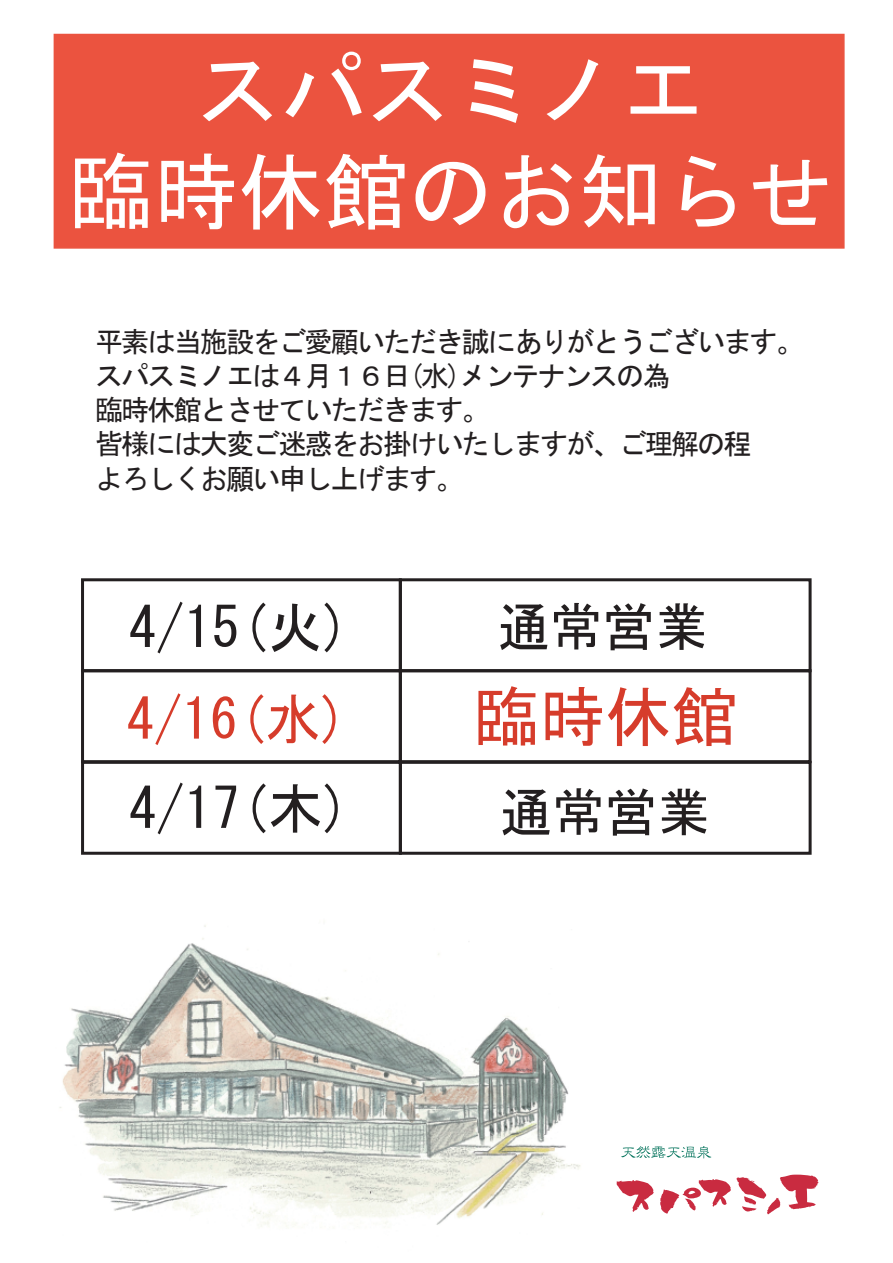
<style>
.page{position:relative;width:893px;height:1263px;background:#fff}
.page>*{position:absolute;margin:0;border:0;box-sizing:border-box;transform-origin:0 0}
.t1{font:84.9px/102px "MS Gothic";color:#fff}
.t2{font:66px "MS Gothic";color:#d63c2b}
.t3{font:55.5px "MS Gothic";color:#231f20}
.t4{font:55.5px "MS Gothic";color:#d63c2b}
.t5{font:52.5px "MS Gothic";color:#231f20}
.t6{font:28.5px/34.2px "MS Gothic";letter-spacing:-.075em;color:#231f20}
</style>
<div class="page">
<div style="left:54px;top:34px;width:791px;height:215px;background:#eb533f;border:2px solid #eb533f"></div>
<svg style="left:621px;top:1146px;width:90px;height:12px"></svg>
<svg style="left:617px;top:1180px;width:37px;height:32px"></svg>
<svg style="left:660px;top:1174px;width:158px;height:40px"></svg>
<img style="left:59px;top:925px;width:522px;height:302px">
<div style="left:81px;top:578px;width:321px;height:94px;border:3px solid #231f20"></div>
<div style="left:81px;top:669px;width:321px;height:94px;border:3px solid #231f20"></div>
<div style="left:399px;top:578px;width:413px;height:94px;border:3px solid #231f20"></div>
<div style="left:399px;top:669px;width:413px;height:94px;border:3px solid #231f20"></div>
<div style="left:81px;top:761px;width:321px;height:94px;border:3px solid #231f20"></div>
<div style="left:399px;top:761px;width:413px;height:94px;border:3px solid #231f20"></div>
<h1 class="t1" style="left:69px;top:39px;width:766px">　 スパスミノエ<br>臨時休館のお知らせ</h1>
<p class="t6" style="left:95px;top:324px;width:710px">平素は当施設をご愛顧いただき誠にありがとうございます。スパスミノエは４月１６日(水)メンテナンスの為<br>臨時休館とさせていただきます。<br>皆様には大変ご迷惑をお掛けいたしますが、ご理解の程<br>よろしくお願い申し上げます。</p>
<h3 class="t3" style="left:129px;top:600px;width:223px">4/15(火)</h3>
<h3 class="t4" style="left:127px;top:691px;width:223px">4/16(水)</h3>
<h3 class="t3" style="left:129px;top:781px;width:223px">4/17(木)</h3>
<h3 class="t5" style="left:498px;top:600px;width:211px">通常営業</h3>
<h2 class="t2" style="left:474px;top:684px;width:265px">臨時休館</h2>
<h3 class="t5" style="left:500px;top:786px;width:211px">通常営業</h3>
</div>
